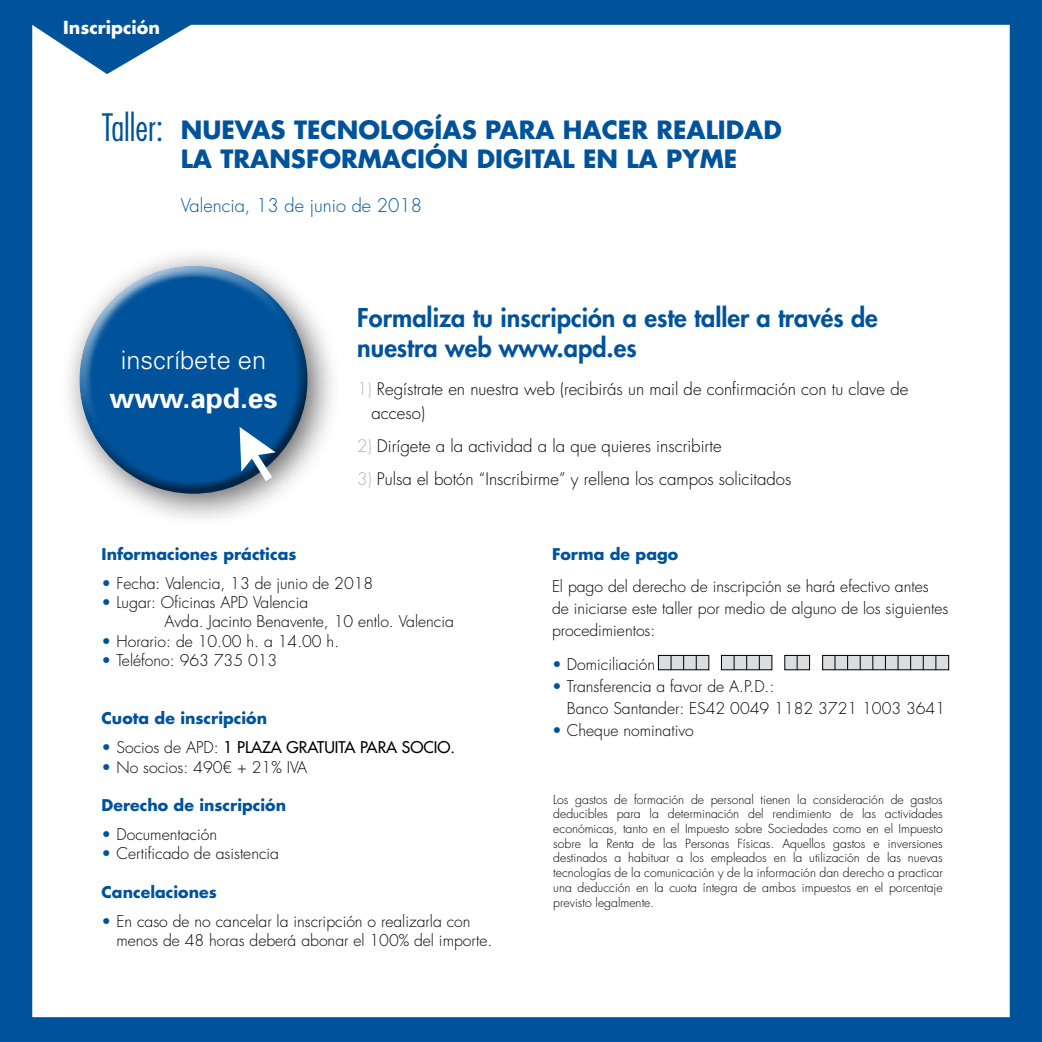
<style>
.page{position:relative;width:1042px;height:1042px;background:#00539b}
.page>*{position:absolute;margin:0;border:0;box-sizing:border-box;transform-origin:0 0}
.t1{font:300 condensed 36.75px "Futura Std";color:#00539b}
.t2{font:700 28.18px "Univers";letter-spacing:-.005em;color:#fff}
.t3{font:300 25.38px "Univers";color:#fff}
.t4{font:800 25.2px/30.3px "Futura Std";color:#00539b}
.t5{font:700 24.5px "Futura Std";color:#00539b}
.t6{font:300 18.2px "Futura Std";color:#00539b}
.t7{font:700 17.5px "Futura Std";color:#fff}
.t8{font:300 16.8px/23.4px "Futura Std";color:#000}
.t9{font:300 15.75px/22.1px "Futura Std";color:#000}
.t10{font:700 15.75px "Futura Std";color:#00539b}
.t11{font:500 15.75px "Futura Std";color:#000}
.t12{font:300 12.25px/14.7px "Futura Std";color:#000;text-align:justify}
.s1{color:#b8b09c}
.s2{color:#00539b}
.s3{font-weight:300;color:#00539b}
.s4{font-weight:300}
</style>
<div class="page">
<div style="left:32px;top:25px;width:977px;height:992px;background:#fff"></div>
<div style="left:59px;top:245px;width:283px;height:283px;background:#000;opacity:.6"></div>
<div style="left:66px;top:253px;width:234px;height:187px;background:#fff;opacity:.75"></div>
<div style="left:82px;top:301px;width:238px;height:193px;background:#000;opacity:.55"></div>
<svg style="left:240px;top:427px;width:36px;height:54px"></svg>
<div style="left:658px;top:655px;width:51px;height:15px;background:#dcddde"></div>
<div style="left:658px;top:655px;width:51px;height:15px;border:1px solid #000"></div>
<div style="left:721px;top:655px;width:51px;height:15px;background:#dcddde"></div>
<div style="left:721px;top:655px;width:51px;height:15px;border:1px solid #000"></div>
<div style="left:785px;top:655px;width:24px;height:15px;background:#dcddde"></div>
<div style="left:784px;top:655px;width:26px;height:15px;border:1px solid #000"></div>
<div style="left:822px;top:655px;width:126px;height:15px;background:#dcddde"></div>
<div style="left:822px;top:655px;width:127px;height:15px;border:1px solid #000"></div>
<svg style="left:671px;top:655px;width:1px;height:15px"></svg>
<svg style="left:683px;top:655px;width:1px;height:15px"></svg>
<svg style="left:696px;top:655px;width:1px;height:15px"></svg>
<svg style="left:734px;top:655px;width:1px;height:15px"></svg>
<svg style="left:746px;top:655px;width:1px;height:15px"></svg>
<svg style="left:759px;top:655px;width:1px;height:15px"></svg>
<svg style="left:797px;top:655px;width:1px;height:15px"></svg>
<svg style="left:847px;top:655px;width:1px;height:15px"></svg>
<svg style="left:872px;top:655px;width:1px;height:15px"></svg>
<svg style="left:898px;top:655px;width:1px;height:15px"></svg>
<svg style="left:923px;top:655px;width:1px;height:15px"></svg>
<svg style="left:935px;top:655px;width:1px;height:15px"></svg>
<svg style="left:834px;top:655px;width:1px;height:15px"></svg>
<svg style="left:860px;top:655px;width:1px;height:15px"></svg>
<svg style="left:885px;top:655px;width:1px;height:15px"></svg>
<svg style="left:910px;top:655px;width:1px;height:15px"></svg>
<p class="t7" style="left:63px;top:16px;width:98px">Inscripción</p>
<h1 class="t1" style="left:102px;top:106px;width:63px">Taller:</h1>
<h3 class="t5" style="left:181px;top:113px;width:146px">Nuevas tecnolog</h3>
<h3 class="t5" style="left:435px;top:113px;width:69px">ías para</h3>
<h3 class="t5" style="left:563px;top:113px;width:38px">hacer</h3>
<h3 class="t5" style="left:656px;top:113px;width:17px">realidad</h3>
<h3 class="t5" style="left:181px;top:143px;width:72px">la trans</h3>
<h3 class="t5" style="left:306px;top:143px;width:94px">formación</h3>
<h3 class="t5" style="left:477px;top:143px;width:14px">digi</h3>
<h3 class="t5" style="left:532px;top:143px;width:204px">tal en la Pyme</h3>
<p class="t6" style="left:181px;top:195px;width:243px">Valencia, 13 de junio de 2018</p>
<h3 class="t3" style="left:121px;top:345px;width:147px">inscríbete en</h3>
<h2 class="t2" style="left:109px;top:381px;width:169px">www.apd.es</h2>
<h3 class="t4" style="left:357px;top:303px;width:522px">Formaliza tu inscripción a este taller a través de nuestra web www.apd.es</h3>
<p class="t8" style="left:371px;top:378px;width:538px;text-indent:-14px"><span class="s1">1)</span> Regístrate en nuestra web (recibirás un mail de confirmación con tu clave de acceso)</p>
<p class="t8" style="left:357px;top:434px;width:366px"><span class="s1">2)</span> Dirígete a la actividad a la que quieres inscribirte</p>
<p class="t8" style="left:357px;top:467px;width:436px"><span class="s1">3)</span> Pulsa el botón “Inscribirme” y rellena los campos solicitados</p>
<p class="t10" style="left:102px;top:543px;width:196px">Informaciones prácticas</p>
<p class="t9" style="left:102px;top:572px;width:273px"><span class="s2">•</span> Fecha: Valencia, 13 de junio de 2018</p>
<p class="t9" style="left:165px;top:593px;width:291px;line-height:19.2px;text-indent:-63px"><span class="s2">•</span> Lugar: Oficinas APD Valencia<br>Avda. Jacinto Benavente, 10 entlo. Valencia</p>
<p class="t9" style="left:102px;top:630px;width:239px"><span class="s2">•</span> Horario: de 10.00 h. a 14.00 h.</p>
<p class="t9" style="left:102px;top:649px;width:177px"><span class="s2">•</span> Teléfono: 963 735 013</p>
<p class="t10" style="left:102px;top:708px;width:167px">Cuota de inscripción</p>
<p class="t11" style="left:102px;top:738px;width:269px"><span class="s3">•</span> <span class="s4">Socios de APD:</span> 1 PLAZA GRATUITA PARA</p>
<p class="t11" style="left:402px;top:738px;width:11px">SOCIO</p>
<p class="t11" style="left:450px;top:738px;width:6px">.</p>
<p class="t9" style="left:102px;top:756px;width:207px"><span class="s2">•</span> No socios: 490€ + 21% IVA</p>
<p class="t10" style="left:102px;top:794px;width:186px">Derecho de inscripción</p>
<p class="t9" style="left:102px;top:823px;width:117px"><span class="s2">•</span> Documentación</p>
<p class="t9" style="left:102px;top:843px;width:179px"><span class="s2">•</span> Certificado de asistencia</p>
<p class="t10" style="left:102px;top:881px;width:117px">Cancelaciones</p>
<p class="t9" style="left:116px;top:912px;width:377px;line-height:19.2px;text-indent:-15px"><span class="s2">•</span> En caso de no cancelar la inscripción o realizarla con menos de 48 horas deberá abonar el 100% del importe.</p>
<p class="t10" style="left:552px;top:543px;width:128px">Forma de pago</p>
<p class="t9" style="left:552px;top:575px;width:398px">El pago del derecho de inscripción se hará efectivo antes de iniciarse este taller por medio de alguno de los siguientes procedimientos:</p>
<p class="t9" style="left:552px;top:654px;width:105px"><span class="s2">•</span> Domiciliación</p>
<p class="t9" style="left:567px;top:676px;width:380px;text-indent:-15px"><span class="s2">•</span> Transferencia a favor de A.P.D.:<br>Banco Santander: ES42 0049 1182 3721 1003 3641</p>
<p class="t9" style="left:552px;top:720px;width:143px"><span class="s2">•</span> Cheque nominativo</p>
<p class="t12" style="left:553px;top:792px;width:391px">Los gastos de formación de personal tienen la consideración de gastos deducibles para la determinación del rendimiento de las actividades económicas, tanto en el Impuesto sobre Sociedades como en el Impuesto sobre la Renta de las Personas Físicas. Aquellos gastos e inversiones destinados a habituar a los empleados en la utilización de las nuevas tecnologías de la comunicación y de la información dan derecho a practicar una deducción en la cuota íntegra de ambos impuestos en el porcentaje previsto legalmente.</p>
</div>
